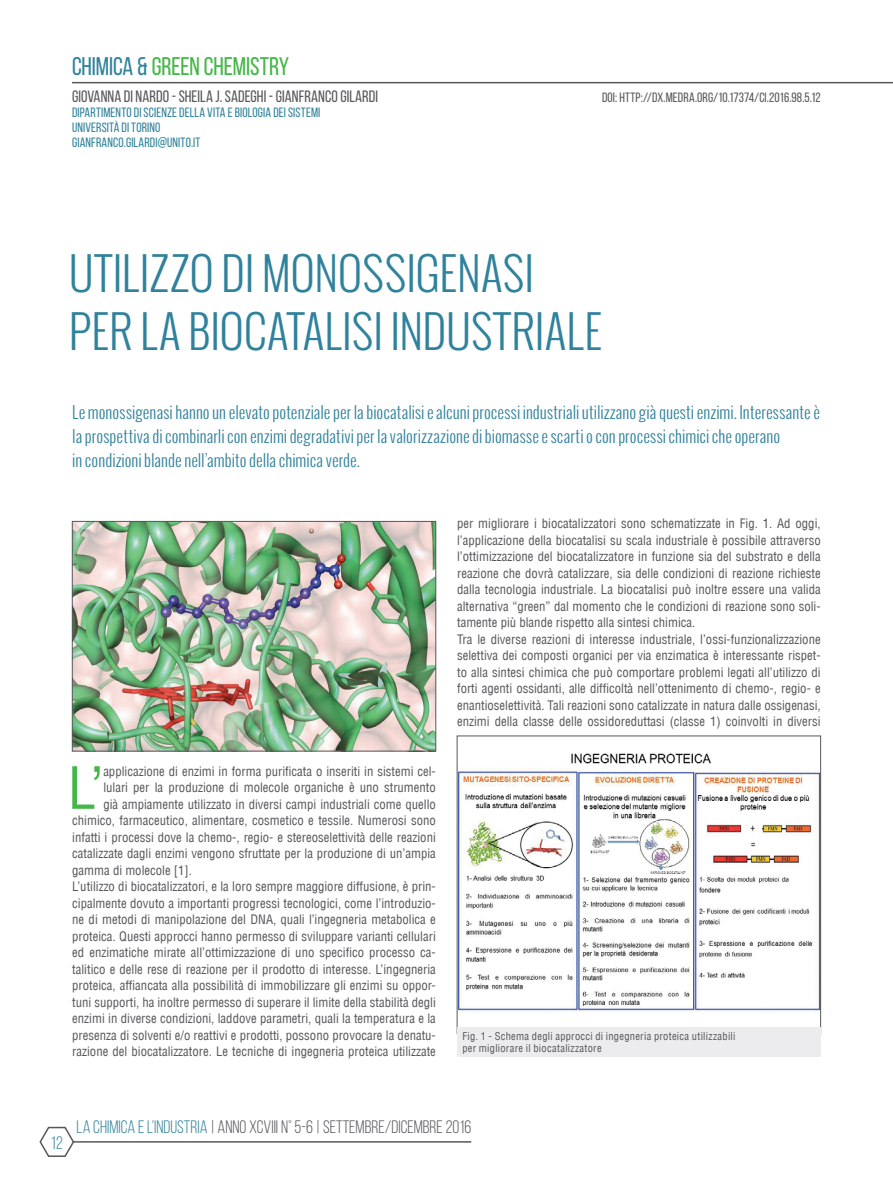
<style>
.page{position:relative;width:893px;height:1191px;background:#fff}
.page>*{position:absolute;margin:0;border:0;box-sizing:border-box;transform-origin:0 0}
.t1{font:condensed 56.7px "Helvetica LT";color:#45b749}
.Titolo_articolo{font:300 45px "Oswald";color:#30829c}
.t2{font:25.5px "Bebas Neue";letter-spacing:-.005em;color:#45b749}
.t3{font:18px "Bebas Neue";color:#57585a}
.t4{font:18px "Bebas Neue";color:#30829c}
.Sottotitolo{font:300 16.5px/24px "Oswald";color:#30829c}
.Autori{font:16.5px "Bebas Neue";letter-spacing:.005em;color:#57585a}
.Riepilogo_autori{font:13.5px "Bebas Neue";letter-spacing:.01em;color:#30829c}
.Autori-2{font:13.5px "Bebas Neue";letter-spacing:.01em;color:#57585a}
.t5{font:condensed 12.75px/16.5px "Helvetica LT";color:#57585a;text-align:justify}
.Dida{font:condensed 10.5px "Helvetica LT";letter-spacing:.025em;color:#57585a}
.s1{color:#30829c}
</style>
<div class="page">
<hr style="left:72px;top:82px;width:821px;height:1px;background:#57585a">
<svg style="left:39px;top:1126px;width:433px;height:31px"></svg>
<img style="left:74px;top:523px;width:360px;height:226px">
<div style="left:72px;top:521px;width:364px;height:230px;border:1px solid #57585a"></div>
<img style="left:459px;top:753px;width:360px;height:260px">
<div style="left:457px;top:1027px;width:364px;height:29px;background:#ececee"></div>
<h3 class="t2" style="left:72px;top:52px;width:219px"><span class="s1">CHIMICA &amp;</span> GREEN CHEMISTRY</h3>
<p class="Autori" style="left:72px;top:87px;width:308px">GIOVANNA DI NARDO - SHEILA J. SADEGHI - GIANFRANCO GILARDI</p>
<p class="Riepilogo_autori" style="left:72px;top:105px;width:250px">DIPARTIMENTO DI SCIENZE DELLA VITA E BIOLOGIA DEI SISTEMI</p>
<p class="Riepilogo_autori" style="left:72px;top:120px;width:90px">UNIVERSITÀ DI TORINO</p>
<p class="Riepilogo_autori" style="left:72px;top:135px;width:130px">GIANFRANCO.GILARDI@UNITO.IT</p>
<p class="Autori-2" style="left:602px;top:90px;width:220px">DOI: HTTP://DX.MEDRA.ORG/10.17374/CI.2016.98.5.12</p>
<p class="Titolo_articolo" style="left:69px;top:242px;width:467px">UTILIZZO DI MONOSSIGENASI</p>
<p class="Titolo_articolo" style="left:69px;top:301px;width:535px">PER LA BIOCATALISI INDUSTRIALE</p>
<p class="Sottotitolo" style="left:72px;top:399px;width:749px">Le monossigenasi hanno un elevato potenziale per la biocatalisi e alcuni processi industriali utilizzano già questi enzimi. Interessante è la prospettiva di combinarli con enzimi degradativi per la valorizzazione di biomasse e scarti o con processi chimici che operano</p>
<p class="Sottotitolo" style="left:72px;top:447px;width:289px">in condizioni blande nell’ambito della chimica verde.</p>
<p class="t1" style="left:68px;top:752px;width:37px">L’</p>
<p class="t5" style="left:103px;top:763px;width:334px">applicazione di enzimi in forma purificata o inseriti in sistemi cel-</p>
<p class="t5" style="left:103px;top:779px;width:334px">lulari per la produzione di molecole organiche è uno strumento</p>
<p class="t5" style="left:103px;top:796px;width:334px">già ampiamente utilizzato in diversi campi industriali come quello</p>
<p class="t5" style="left:72px;top:812px;width:365px">chimico, farmaceutico, alimentare, cosmetico e tessile. Numerosi sono</p>
<p class="t5" style="left:72px;top:829px;width:365px">infatti i processi dove la chemo-, regio- e stereoselettività delle reazioni</p>
<p class="t5" style="left:72px;top:845px;width:365px">catalizzate dagli enzimi vengono sfruttate per la produzione di un’ampia</p>
<p class="t5" style="left:72px;top:862px;width:121px">gamma di molecole [1].</p>
<p class="t5" style="left:72px;top:878px;width:365px">L’utilizzo di biocatalizzatori, e la loro sempre maggiore diffusione, è prin&shy;cipalmente dovuto a importanti progressi tecnologici, come l’introduzio&shy;ne di metodi di manipolazione del DNA, quali l’ingegneria metabolica e proteica. Questi approcci hanno permesso di sviluppare varianti cellulari ed enzimatiche mirate all’ottimizzazione di uno specifico processo ca&shy;talitico e delle rese di reazione per il prodotto di interesse. L’ingegneria proteica, affiancata alla possibilità di immobilizzare gli enzimi su oppor&shy;tuni supporti, ha inoltre permesso di superare il limite della stabilità degli enzimi in diverse condizioni, laddove parametri, quali la temperatura e la presenza di solventi e/o reattivi e prodotti, possono provocare la denatu&shy;razione del biocatalizzatore. Le tecniche di ingegneria proteica utilizzate</p>
<p class="t5" style="left:457px;top:515px;width:365px">per migliorare i biocatalizzatori sono schematizzate in Fig. 1. Ad oggi, l’applicazione della biocatalisi su scala industriale è possibile attraverso l’ottimizzazione del biocatalizzatore in funzione sia del substrato e della reazione che dovrà catalizzare, sia delle condizioni di reazione richieste dalla tecnologia industriale. La biocatalisi può inoltre essere una valida alternativa “green” dal momento che le condizioni di reazione sono soli&shy;tamente più blande rispetto alla sintesi chimica.</p>
<p class="t5" style="left:457px;top:631px;width:365px">Tra le diverse reazioni di interesse industriale, l’ossi-funzionalizzazione selettiva dei composti organici per via enzimatica è interessante rispet&shy;to alla sintesi chimica che può comportare problemi legati all’utilizzo di forti agenti ossidanti, alle difficoltà nell’ottenimento di chemo-, regio- e enantioselettività. Tali reazioni sono catalizzate in natura dalle ossigenasi, enzimi della classe delle ossidoreduttasi (classe 1) coinvolti in diversi</p>
<p class="Dida" style="left:462px;top:1029px;width:275px">Fig. 1 - Schema degli approcci di ingegneria proteica utilizzabili</p>
<p class="Dida" style="left:462px;top:1041px;width:141px">per migliorare il biocatalizzatore</p>
<p class="t4" style="left:51px;top:1133px;width:13px">12</p>
<h3 class="t3" style="left:77px;top:1117px;width:396px"><span class="s1">LA CHIMICA E L’INDUSTRIA</span> | ANNO XCVIII N° 5-6 | SETTEMBRE/DICEMBRE 2016</h3>
</div>
